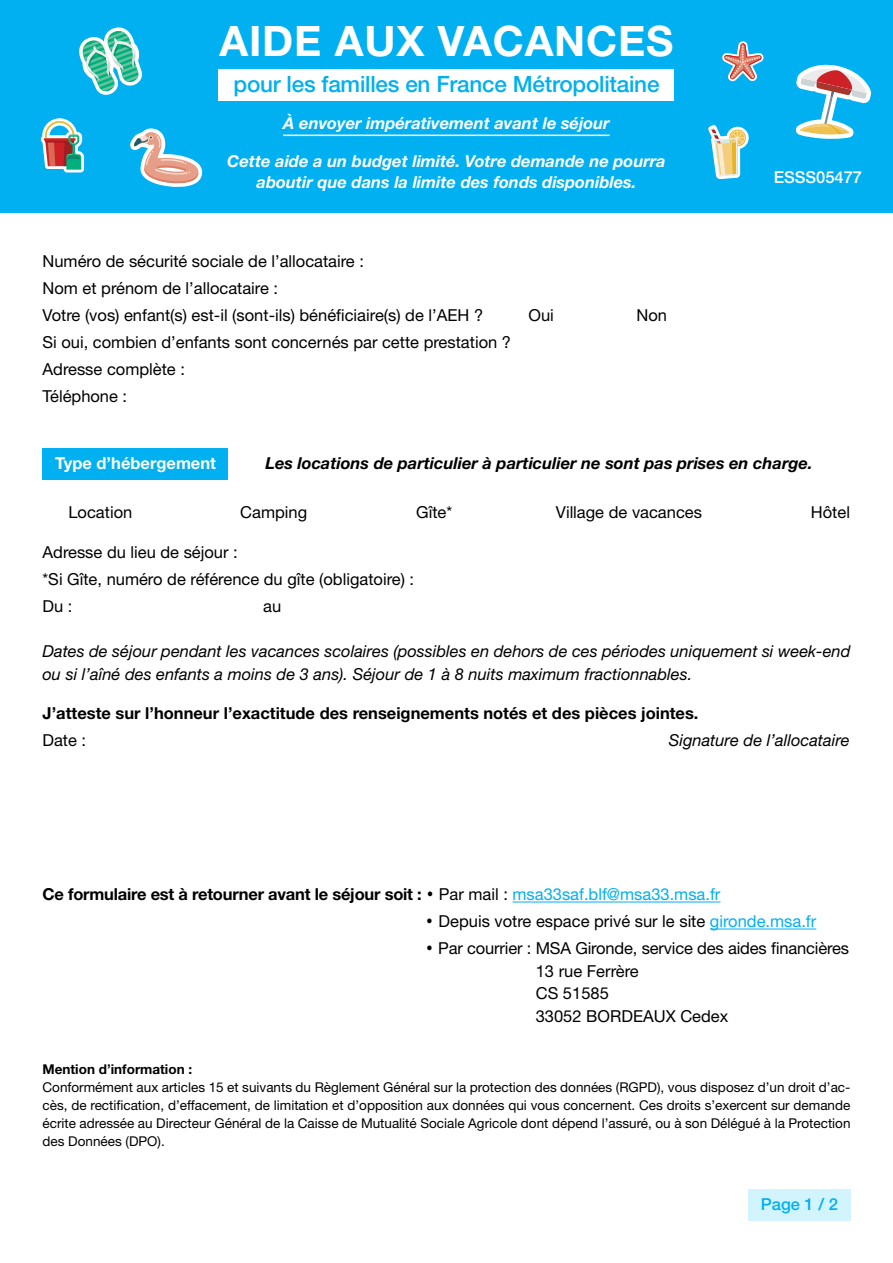
<style>
.page{position:relative;width:893px;height:1263px;background:#fff}
.page>*{position:absolute;margin:0;border:0;box-sizing:border-box;transform-origin:0 0}
.t1{font:700 42px "Helvetica Neue LT Std";letter-spacing:.02em;color:#fff}
.t2{font:500 22.5px "Helvetica Neue LT Std";letter-spacing:-.01em;color:#00b0f0}
.t3{font:16.5px/27px "Helvetica Neue LT Std";color:#000}
.t4{font:italic 16.5px/22.5px "Helvetica Neue LT Std";color:#000}
.t5{font:700 16.5px "Helvetica Neue LT Std";color:#000}
.t6{font:italic 700 16.5px/21px "Helvetica Neue LT Std";color:#fff;text-align:center}
.t7{font:italic 700 16.5px "Helvetica Neue LT Std";color:#000}
.t8{font:700 16.5px "Helvetica Neue LT Std";color:#fff}
.t9{font:500 16.5px "Helvetica Neue LT Std";color:#fff}
.t10{font:500 16.5px "Helvetica Neue LT Std";color:#00b0f0}
.t11{font:13.5px/18px "Helvetica Neue LT Std";color:#000;text-align:justify}
.t12{font:700 13.5px "Helvetica Neue LT Std";color:#000}
.s1{font-family:"DejaVu Sans Condensed";font-weight:400}
.s2{font-weight:400}
.s3{font-weight:400;color:#00b0f0}
.s4{font-family:"DejaVu Sans Condensed"}
.s5{color:#00b0f0}
</style>
<div class="page">
<div style="left:43px;top:447px;width:185px;height:32px;background:#00b0f0"></div>
<div style="left:0;top:0;width:893px;height:213px;background:#00b0f0"></div>
<hr style="left:512px;top:901px;width:208px;height:1px;background:#00b0f0">
<hr style="left:710px;top:928px;width:106px;height:1px;background:#00b0f0">
<div style="left:219px;top:70px;width:455px;height:31px;background:#fff"></div>
<hr style="left:283px;top:135px;width:327px;height:1px;background:#fff">
<svg style="left:41px;top:118px;width:43px;height:54px"></svg>
<svg style="left:79px;top:27px;width:63px;height:68px"></svg>
<svg style="left:130px;top:128px;width:72px;height:59px"></svg>
<svg style="left:708px;top:125px;width:41px;height:54px"></svg>
<svg style="left:796px;top:64px;width:76px;height:75px"></svg>
<svg style="left:722px;top:41px;width:42px;height:40px"></svg>
<div style="left:748px;top:1188px;width:102px;height:32px;background:#d1f4ff"></div>
<h1 class="t1" style="left:219px;top:15px;width:456px">AIDE AUX VACANCES</h1>
<h2 class="t2" style="left:233px;top:70px;width:427px">pour les familles en France Métropolitaine</h2>
<p class="t6" style="left:283px;top:113px;width:328px">À envoyer impérativement avant le séjour</p>
<p class="t6" style="left:227px;top:150px;width:440px">Cette aide a un budget limité. Votre demande ne pourra aboutir que dans la limite des fonds disponibles.</p>
<p class="t3" style="left:43px;top:247px;width:442px">Numéro de sécurité sociale de l’allocataire :<br>Nom et prénom de l’allocataire :<br>Votre (vos) enfant(s) est-il (sont-ils) bénéficiaire(s) de l’AEH ?</p>
<p class="t3" style="left:43px;top:328px;width:470px">Si oui, combien d’enfants sont concernés par cette prestation ?<br>Adresse complète :<br>Téléphone :</p>
<p class="t3" style="left:529px;top:301px;width:27px">Oui</p>
<p class="t3" style="left:637px;top:301px;width:32px">Non</p>
<p class="t9" style="left:774px;top:167px;width:90px">ESSS05477</p>
<p class="t7" style="left:266px;top:453px;width:548px">Les locations de particulier à particulier ne sont pas prises en charge.</p>
<p class="t3" style="left:416px;top:498px;width:38px">Gîte*</p>
<p class="t3" style="left:556px;top:498px;width:148px">Village de vacances</p>
<p class="t3" style="left:811px;top:498px;width:41px">Hôtel</p>
<p class="t8" style="left:55px;top:453px;width:162px">Type d’hébergement</p>
<p class="t3" style="left:68px;top:498px;width:65px">Location</p>
<p class="t3" style="left:240px;top:498px;width:68px">Camping</p>
<p class="t3" style="left:43px;top:539px;width:373px">Adresse du lieu de séjour :<br>*Si Gîte, numéro de référence du gîte (obligatoire) :<br>Du :</p>
<p class="t3" style="left:263px;top:593px;width:20px">au</p>
<p class="t4" style="left:43px;top:640px;width:809px">Dates de séjour pendant les vacances scolaires (possibles en dehors de ces périodes uniquement si week-end ou si l’aîné des enfants a moins de 3 ans). Séjour de 1 à 8 nuits maximum fractionnables.</p>
<p class="t5" style="left:43px;top:703px;width:658px">J’atteste sur l’honneur l’exactitude des renseignements notés et des pièces jointes.</p>
<p class="t3" style="left:43px;top:727px;width:45px">Date :</p>
<p class="t4" style="left:669px;top:729px;width:183px">Signature de l’allocataire</p>
<p class="t5" style="left:43px;top:884px;width:679px">Ce formulaire est à retourner avant le séjour soit : <span class="s1">•</span> <span class="s2">Par mail :</span> <span class="s3">msa33saf.blf@msa33.msa.fr</span></p>
<p class="t3" style="left:425px;top:908px;width:393px"><span class="s4">•</span> Depuis votre espace privé sur le site <span class="s5">gironde.msa.fr</span></p>
<p class="t3" style="left:536px;top:937px;width:315px;line-height:22.5px;text-indent:-111px"><span class="s4">•</span> Par courrier : MSA Gironde, service des aides financières<br>13 rue Ferrère<br>CS 51585<br>33052 BORDEAUX Cedex</p>
<p class="t12" style="left:43px;top:1061px;width:151px">Mention d’information :</p>
<p class="t11" style="left:43px;top:1078px;width:809px">Conformément aux articles 15 et suivants du Règlement Général sur la protection des données (RGPD), vous disposez d’un droit d’ac&shy;cès, de rectification, d’effacement, de limitation et d’opposition aux données qui vous concernent. Ces droits s’exercent sur demande écrite adressée au Directeur Général de la Caisse de Mutualité Sociale Agricole dont dépend l’assuré, ou à son Délégué à la Protection des Données (DPO).</p>
<p class="t10" style="left:761px;top:1195px;width:79px">Page 1 / 2</p>
</div>
